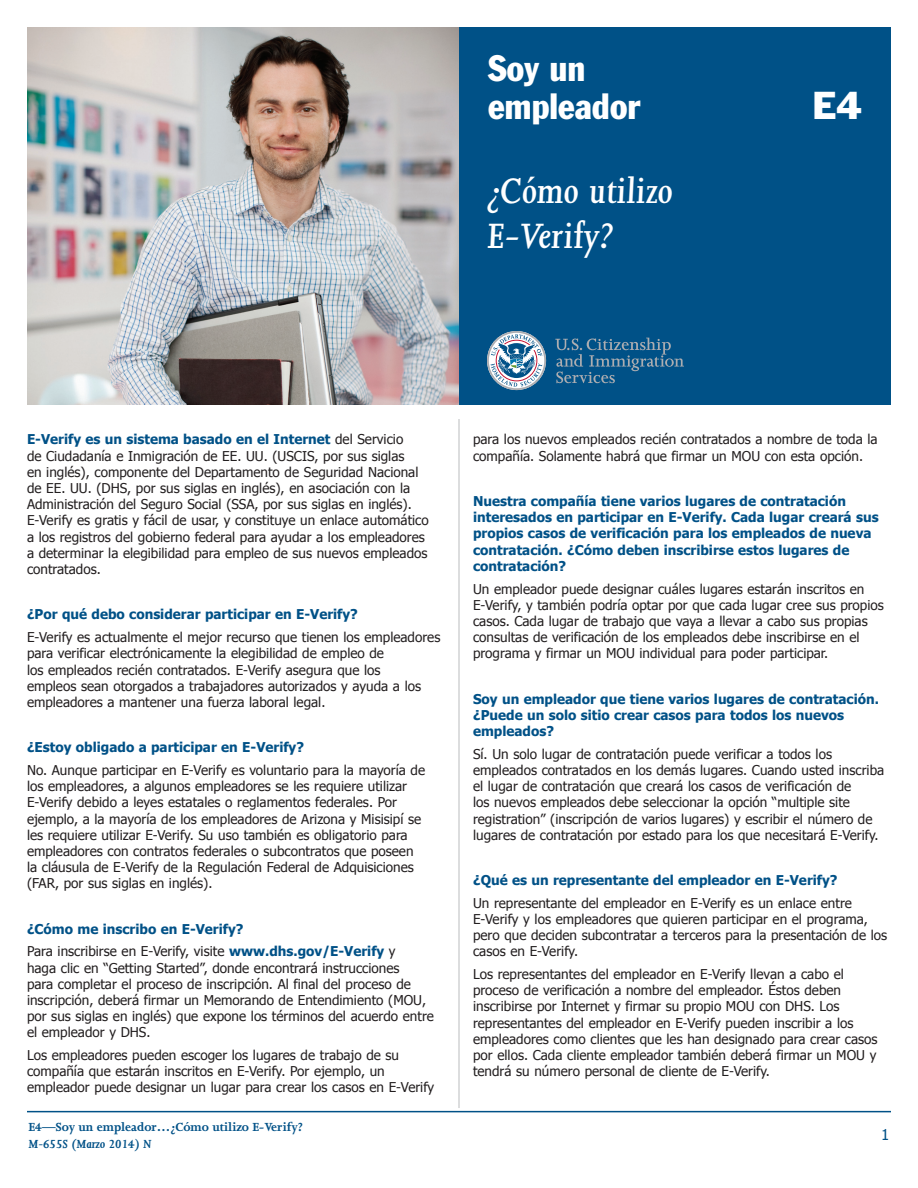
<style>
.page{position:relative;width:918px;height:1188px;background:#fff}
.page>*{position:absolute;margin:0;border:0;box-sizing:border-box;transform-origin:0 0}
.secondary_message__t{font:italic 600 40.5px/45px "Joanna MT Std";color:#fff}
.Primary__title{font:condensed 36px "Franklin Gothic";color:#fff}
.t1{font:36px "Franklin Gothic";color:#fff}
.t2{font:15px "Tahoma";color:#005187}
.Copy{font:13.5px/16.2px "Tahoma";color:#231f20}
.copy_subhead{font:700 13.5px/16.2px "Tahoma";color:#005187}
.t3{font:700 13.5px "Joanna";color:#005187}
.t4{font:italic 700 13.5px "Joanna";color:#005187}
.s1{font-weight:700;color:#005187}
</style>
<div class="page">
<hr style="left:27px;top:1111px;width:864px;height:1px;background:#005187">
<hr style="left:458px;top:419px;width:2px;height:689px;background:#d1d2d4">
<div style="left:452px;top:27px;width:439px;height:378px;background:#005187"></div>
<img style="left:27px;top:27px;width:432px;height:378px">
<svg style="left:555px;top:338px;width:129px;height:45px"></svg>
<svg style="left:487px;top:331px;width:59px;height:59px"></svg>
<p class="Primary__title" style="left:488px;top:46px;width:99px">Soy un</p>
<p class="Primary__title" style="left:488px;top:84px;width:153px">empleador</p>
<p class="t1" style="left:812px;top:82px;width:52px">E4</p>
<p class="secondary_message__t" style="left:487px;top:169px;width:188px">¿Cómo utilizo<br>E-Verify?</p>
<p class="Copy" style="left:27px;top:431px;width:403px"><span class="s1">E-Verify es un sistema basado en el Internet</span> del Servicio<br>de Ciudadanía e Inmigración de EE. UU. (USCIS, por sus siglas<br>en inglés), componente del Departamento de Seguridad Nacional de EE. UU. (DHS, por sus siglas en inglés), en asociación con la Administración del Seguro Social (SSA, por sus siglas en inglés).<br>E-Verify es gratis y fácil de usar, y constituye un enlace automático a los registros del gobierno federal para ayudar a los empleadores a determinar la elegibilidad para empleo de sus nuevos empleados contratados.</p>
<p class="copy_subhead" style="left:27px;top:606px;width:332px">¿Por qué debo considerar participar en E-Verify?</p>
<p class="Copy" style="left:27px;top:628px;width:415px">E-Verify es actualmente el mejor recurso que tienen los empleadores para verificar electrónicamente la elegibilidad de empleo de<br>los empleados recién contratados. E-Verify asegura que los<br>empleos sean otorgados a trabajadores autorizados y ayuda a los empleadores a mantener una fuerza laboral legal.</p>
<p class="copy_subhead" style="left:27px;top:738px;width:279px">¿Estoy obligado a participar en E-Verify?</p>
<p class="Copy" style="left:27px;top:761px;width:400px">No. Aunque participar en E-Verify es voluntario para la mayoría de los empleadores, a algunos empleadores se les requiere utilizar E-Verify debido a leyes estatales o reglamentos federales. Por ejemplo, a la mayoría de los empleadores de Arizona y Misisipí se les requiere utilizar E-Verify. Su uso también es obligatorio para empleadores con contratos federales o subcontratos que poseen la cláusula de E-Verify de la Regulación Federal de Adquisiciones (FAR, por sus siglas en inglés).</p>
<p class="copy_subhead" style="left:27px;top:920px;width:218px">¿Cómo me inscribo en E-Verify?</p>
<p class="Copy" style="left:27px;top:943px;width:408px">Para inscribirse en E-Verify, visite <span class="s1">www.dhs.gov/E-Verify</span> y<br>haga clic en “Getting Started”, donde encontrará instrucciones<br>para completar el proceso de inscripción. Al final del proceso de inscripción, deberá firmar un Memorando de Entendimiento (MOU, por sus siglas en inglés) que expone los términos del acuerdo entre el empleador y DHS.</p>
<p class="Copy" style="left:27px;top:1046px;width:409px">Los empleadores pueden escoger los lugares de trabajo de su compañía que estarán inscritos en E-Verify. Por ejemplo, un empleador puede designar un lugar para crear los casos en E-Verify</p>
<p class="t3" style="left:28px;top:1120px;width:276px">E4—Soy un empleador…¿Cómo utilizo E-Verify?</p>
<p class="t4" style="left:28px;top:1136px;width:125px">M-655S (Marzo 2014) N</p>
<p class="Copy" style="left:473px;top:431px;width:406px">para los nuevos empleados recién contratados a nombre de toda la compañía. Solamente habrá que firmar un MOU con esta opción.</p>
<p class="copy_subhead" style="left:473px;top:492px;width:407px">Nuestra compañía tiene varios lugares de contratación interesados en participar en E-Verify. Cada lugar creará sus propios casos de verificación para los empleados de nueva contratación. ¿Cómo deben inscribirse estos lugares de contratación?</p>
<p class="Copy" style="left:473px;top:580px;width:412px">Un empleador puede designar cuáles lugares estarán inscritos en E-Verify, y también podría optar por que cada lugar cree sus propios casos. Cada lugar de trabajo que vaya a llevar a cabo sus propias consultas de verificación de los empleados debe inscribirse en el programa y firmar un MOU individual para poder participar.</p>
<p class="copy_subhead" style="left:473px;top:690px;width:407px">Soy un empleador que tiene varios lugares de contratación. ¿Puede un solo sitio crear casos para todos los nuevos empleados?</p>
<p class="Copy" style="left:473px;top:745px;width:413px">Sí. Un solo lugar de contratación puede verificar a todos los empleados contratados en los demás lugares. Cuando usted inscriba el lugar de contratación que creará los casos de verificación de<br>los nuevos empleados debe seleccionar la opción “multiple site registration” (inscripción de varios lugares) y escribir el número de lugares de contratación por estado para los que necesitará E-Verify.</p>
<p class="copy_subhead" style="left:473px;top:871px;width:366px">¿Qué es un representante del empleador en E-Verify?</p>
<p class="Copy" style="left:473px;top:894px;width:416px">Un representante del empleador en E-Verify es un enlace entre E-Verify y los empleadores que quieren participar en el programa, pero que deciden subcontratar a terceros para la presentación de los casos en E-Verify.</p>
<p class="Copy" style="left:473px;top:965px;width:406px">Los representantes del empleador en E-Verify llevan a cabo el proceso de verificación a nombre del empleador. Éstos deben inscribirse por Internet y firmar su propio MOU con DHS. Los representantes del empleador en E-Verify pueden inscribir a los empleadores como clientes que les han designado para crear casos por ellos. Cada cliente empleador también deberá firmar un MOU y tendrá su número personal de cliente de E-Verify.</p>
<p class="t2" style="left:881px;top:1125px;width:10px">1</p>
</div>
